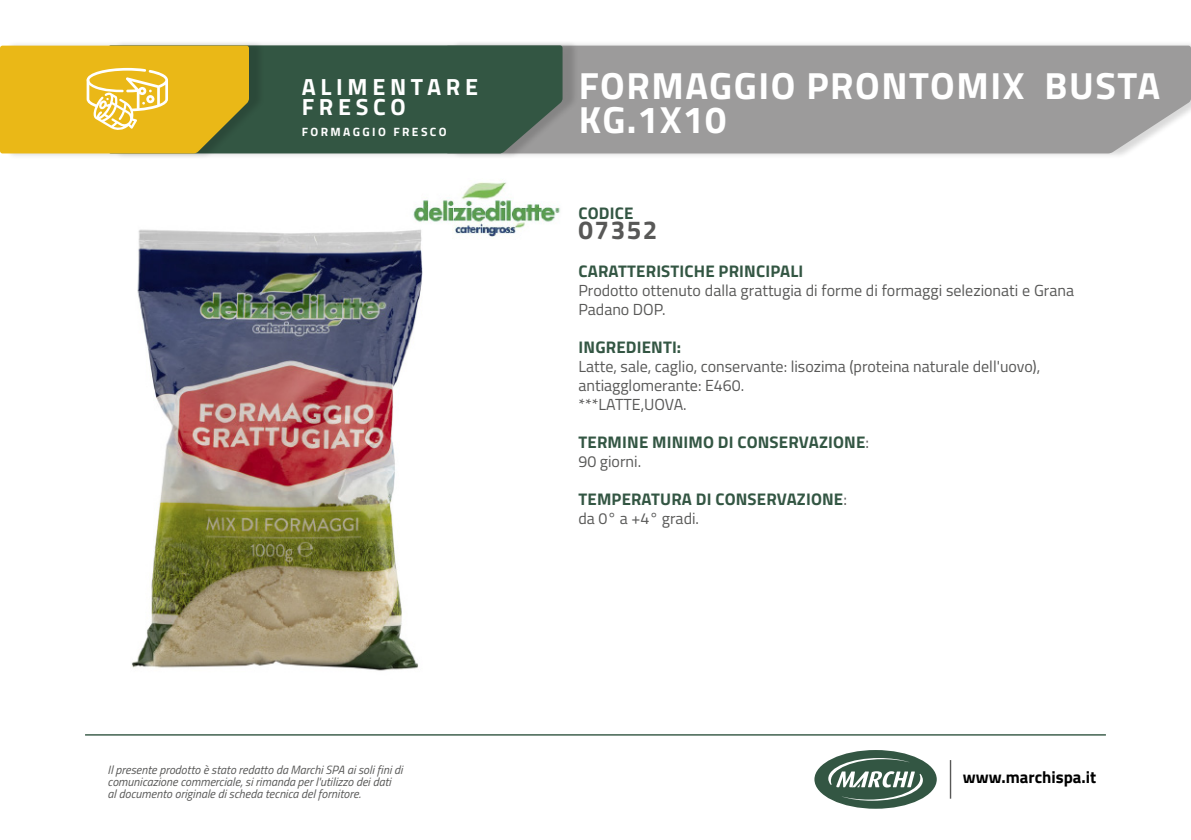
<style>
.page{position:relative;width:1191px;height:840px;background:#fff}
.page>*{position:absolute;margin:0;border:0;box-sizing:border-box;transform-origin:0 0}
.t1{font:700 37.8px/34.2px "Titillium Web";letter-spacing:.04em;color:#fff}
.t2{font:700 26px "Titillium Web";letter-spacing:.06em;color:#585857}
.t3{font:700 23.4px "Titillium Web";letter-spacing:.2em;color:#fff}
.t4{font:700 16.8px "Titillium Web";letter-spacing:.01em;color:#335643}
.t5{font:700 16.8px "Titillium Web";color:#000}
.t6{font:16px/19px "Titillium Web";color:#585857}
.t7{font:italic 12px/12px "Titillium Web";color:#585857}
.t8{font:700 12px "Titillium Web";letter-spacing:.2em;color:#fff}
.s1{font-weight:400;color:#585857}
</style>
<div class="page">
<hr style="left:949px;top:759px;width:2px;height:39px;background:#585857">
<div style="left:814px;top:749px;width:122px;height:59px;background:#335643;border-radius:50%"></div>
<svg style="left:828px;top:757px;width:95px;height:43px"></svg>
<hr style="left:85px;top:733px;width:1021px;height:2px;background:#335643">
<div style="left:450px;top:40px;width:741px;height:119px;background:#000;opacity:.15"></div>
<div style="left:578px;top:46px;width:613px;height:107px;background:#9c9b9b"></div>
<div style="left:113px;top:40px;width:465px;height:119px;background:#000;opacity:.15"></div>
<div style="left:265px;top:45px;width:297px;height:108px;background:#335643"></div>
<div style="left:5px;top:40px;width:260px;height:119px;background:#000;opacity:.15"></div>
<svg style="left:0;top:46px;width:249px;height:107px;background:#e2b626"></svg>
<img style="left:131px;top:229px;width:292px;height:442px">
<img style="left:401px;top:157px;width:161px;height:101px">
<p class="t3" style="left:302px;top:69px;width:178px">ALIMENTARE</p>
<p class="t3" style="left:302px;top:88px;width:105px">FRESCO</p>
<p class="t8" style="left:302px;top:122px;width:146px">FORMAGGIO FRESCO</p>
<p class="t7" style="left:108px;top:762px;width:296px">Il presente prodotto è stato redatto da Marchi SPA ai soli fini di comunicazione commerciale, si rimanda per l'utilizzo dei dati<br>al documento originale di scheda tecnica del fornitore.</p>
<p class="t1" style="left:578px;top:66px;width:583px">FORMAGGIO PRONTOMIX BUSTA<br>KG.1X10</p>
<p class="t4" style="left:578px;top:200px;width:56px">CODICE</p>
<p class="t2" style="left:578px;top:209px;width:81px">07352</p>
<p class="t4" style="left:578px;top:258px;width:226px">CARATTERISTICHE PRINCIPALI</p>
<p class="t6" style="left:578px;top:280px;width:497px">Prodotto ottenuto dalla grattugia di forme di formaggi selezionati e Grana<br>Padano DOP.</p>
<p class="t4" style="left:578px;top:334px;width:104px">INGREDIENTI:</p>
<p class="t6" style="left:578px;top:356px;width:463px">Latte, sale, caglio, conservante: lisozima (proteina naturale dell'uovo), antiagglomerante: E460.</p>
<p class="t6" style="left:578px;top:394px;width:110px">***LATTE,UOVA.</p>
<p class="t4" style="left:578px;top:429px;width:292px">TERMINE MINIMO DI CONSERVAZIONE<span class="s1">:</span></p>
<p class="t6" style="left:578px;top:451px;width:64px">90 giorni.</p>
<p class="t4" style="left:578px;top:486px;width:270px">TEMPERATURA DI CONSERVAZIONE<span class="s1">:</span></p>
<p class="t6" style="left:578px;top:508px;width:122px">da 0° a +4° gradi.</p>
<p class="t5" style="left:963px;top:764px;width:135px">www.marchispa.it</p>
</div>
